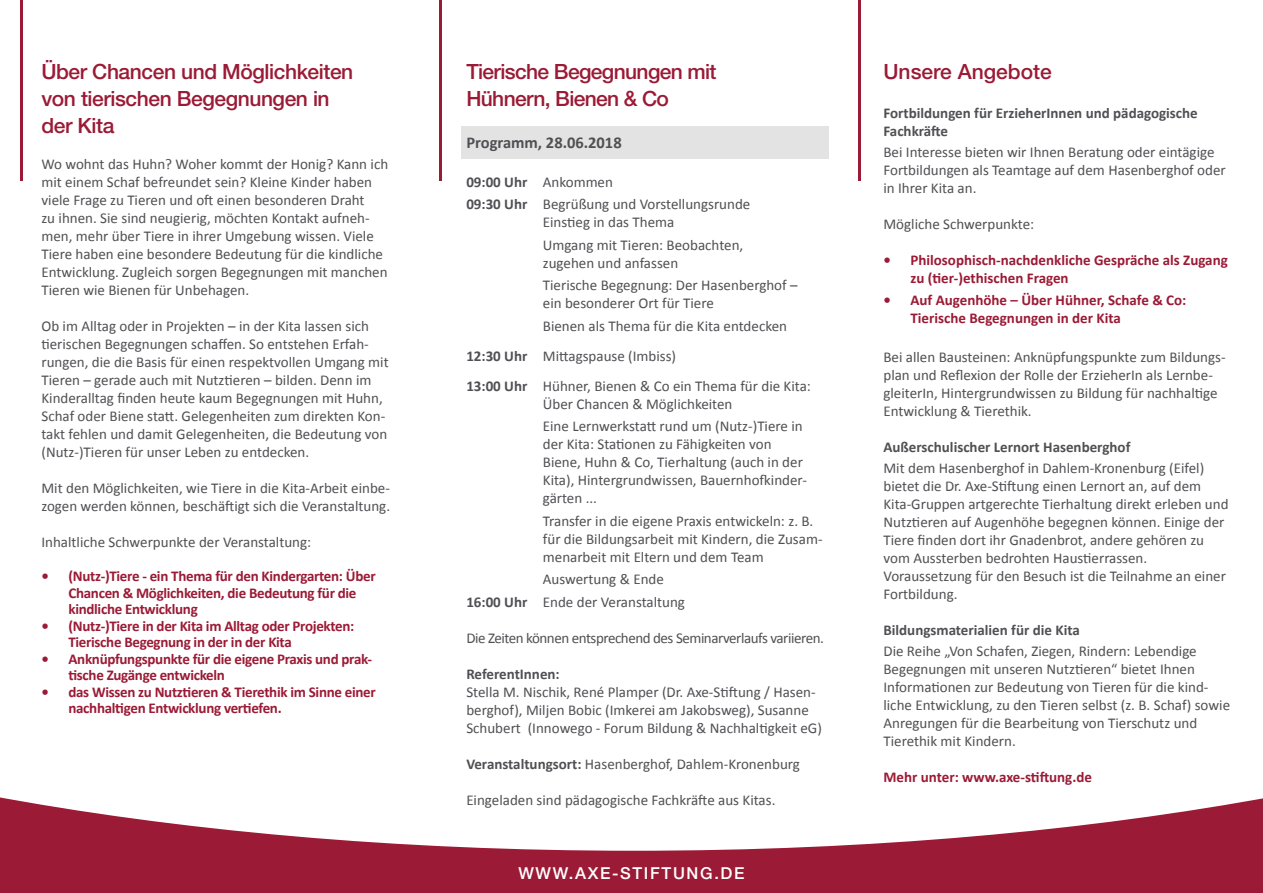
<style>
.page{position:relative;width:1263px;height:893px;background:#fff}
.page>*{position:absolute;margin:0;border:0;box-sizing:border-box;transform-origin:0 0}
.t1{font:500 21px/27px "Helvetica Neue LT Std";letter-spacing:-.02em;color:#9b1a35}
.t2{font:500 21px "Helvetica Neue LT Std";color:#9b1a35}
.t3{font:700 16.5px "Calibri";color:#504f53}
.t4{font:500 16.5px "Helvetica Neue LT Std";letter-spacing:.1em;color:#fff}
.t5{font:15px/18px "Calibri";color:#504f53}
.t6{font:700 15px/16.5px "Calibri";letter-spacing:-.02em;color:#9b1a35}
.t7{font:700 15px/18px "Calibri";color:#9b1a35}
.t8{font:700 15px/18px "Calibri";color:#504f53}
.t9{font:15px "Calibri";letter-spacing:-.03em;color:#504f53}
.s1{font-weight:700}
</style>
<div class="page">
<div style="left:461px;top:126px;width:367px;height:33px;background:#e3e3e3"></div>
<svg style="left:0;top:797px;width:1263px;height:96px;fill:#9b1a35"></svg>
<hr style="left:439px;top:0;width:2px;height:180px;background:#9b1a35">
<hr style="left:858px;top:0;width:2px;height:180px;background:#9b1a35">
<hr style="left:21px;top:0;width:2px;height:180px;background:#9b1a35">
<h1 class="t1" style="left:41px;top:58px;width:313px">Über Chancen und Möglichkeiten von tierischen Begegnungen in der Kita</h1>
<p class="t5" style="left:41px;top:154px;width:348px">Wo wohnt das Huhn? Woher kommt der Honig? Kann ich mit einem Schaf befreundet sein? Kleine Kinder haben viele Frage zu Tieren und oft einen besonderen Draht<br>zu ihnen. Sie sind neugierig, möchten Kontakt aufneh&shy;men, mehr über Tiere in ihrer Umgebung wissen. Viele Tiere haben eine besondere Bedeutung für die kindliche Entwicklung. Zugleich sorgen Begegnungen mit manchen Tieren wie Bienen für Unbehagen.</p>
<p class="t5" style="left:41px;top:316px;width:349px">Ob im Alltag oder in Projekten – in der Kita lassen sich tierischen Begegnungen schaffen. So entstehen Erfah&shy;rungen, die die Basis für einen respektvollen Umgang mit Tieren – gerade auch mit Nutztieren – bilden. Denn im Kinderalltag finden heute kaum Begegnungen mit Huhn, Schaf oder Biene statt. Gelegenheiten zum direkten Kon&shy;takt fehlen und damit Gelegenheiten, die Bedeutung von (Nutz-)Tieren für unser Leben zu entdecken.</p>
<p class="t5" style="left:41px;top:478px;width:350px">Mit den Möglichkeiten, wie Tiere in die Kita-Arbeit einbe&shy;zogen werden können, beschäftigt sich die Veranstaltung.</p>
<p class="t5" style="left:41px;top:532px;width:271px">Inhaltliche Schwerpunkte der Veranstaltung:</p>
<p class="t6" style="left:68px;top:568px;width:309px;text-indent:-27px">• (Nutz-)Tiere - ein Thema für den Kindergarten: Über<br>Chancen &amp; Möglichkeiten, die Bedeutung für die kindliche Entwicklung</p>
<p class="t6" style="left:68px;top:617px;width:287px;text-indent:-27px">• (Nutz-)Tiere in der Kita im Alltag oder Projekten:<br>Tierische Begegnung in der in der Kita</p>
<p class="t6" style="left:68px;top:650px;width:305px;text-indent:-27px">• Anknüpfungspunkte für die eigene Praxis und prak&shy;tische Zugänge entwickeln</p>
<p class="t6" style="left:68px;top:683px;width:309px;text-indent:-27px">• das Wissen zu Nutztieren &amp; Tierethik im Sinne einer nachhaltigen Entwicklung vertiefen.</p>
<h1 class="t1" style="left:466px;top:58px;width:252px">Tierische Begegnungen mit<br>Hühnern, Bienen &amp; Co</h1>
<p class="t3" style="left:466px;top:131px;width:157px">Programm, 28.06.2018</p>
<p class="t5" style="left:466px;top:170px;width:286px;line-height:22.5px"><span class="s1">09:00 Uhr</span> Ankommen<br><span class="s1">09:30 Uhr</span> Begrüßung und Vorstellungsrunde</p>
<p class="t5" style="left:543px;top:211px;width:202px;line-height:22.5px">Einstieg in das Thema<br>Umgang mit Tieren: Beobachten,</p>
<p class="t5" style="left:543px;top:251px;width:256px;line-height:22.5px">zugehen und anfassen<br>Tierische Begegnung: Der Hasenberghof –</p>
<p class="t5" style="left:543px;top:292px;width:246px;line-height:22.5px">ein besonderer Ort für Tiere<br>Bienen als Thema für die Kita entdecken</p>
<p class="t5" style="left:466px;top:340px;width:346px;line-height:30px"><span class="s1">12:30 Uhr</span> Mittagspause (Imbiss)<br><span class="s1">13:00 Uhr</span> Hühner, Bienen &amp; Co ein Thema für die Kita:</p>
<p class="t5" style="left:543px;top:392px;width:261px;line-height:22.5px">Über Chancen &amp; Möglichkeiten<br>Eine Lernwerkstatt rund um (Nutz-)Tiere in</p>
<p class="t5" style="left:543px;top:435px;width:266px">der Kita: Stationen zu Fähigkeiten von Biene, Huhn &amp; Co, Tierhaltung (auch in der Kita), Hintergrundwissen, Bauernhofkinder&shy;gärten ...</p>
<p class="t5" style="left:543px;top:511px;width:281px">Transfer in die eigene Praxis entwickeln: z. B. für die Bildungsarbeit mit Kindern, die Zusam&shy;menarbeit mit Eltern und dem Team</p>
<p class="t5" style="left:466px;top:568px;width:220px;line-height:22.5px;text-indent:77px">Auswertung &amp; Ende<br><span class="s1">16:00 Uhr</span> Ende der Veranstaltung</p>
<p class="t9" style="left:466px;top:627px;width:359px">Die Zeiten können entsprechend des Seminarverlaufs variieren.</p>
<p class="t8" style="left:466px;top:664px;width:95px">ReferentInnen:</p>
<p class="t5" style="left:466px;top:682px;width:357px">Stella M. Nischik, René Plamper (Dr. Axe-Stiftung / Hasen&shy;berghof), Miljen Bobic (Imkerei am Jakobsweg), Susanne<br>Schubert (Innowego - Forum Bildung &amp; Nachhaltigkeit eG)</p>
<p class="t5" style="left:466px;top:754px;width:335px"><span class="s1">Veranstaltungsort:</span> Hasenberghof, Dahlem-Kronenburg</p>
<p class="t5" style="left:466px;top:790px;width:311px">Eingeladen sind pädagogische Fachkräfte aus Kitas.</p>
<p class="t4" style="left:518px;top:863px;width:228px">WWW.AXE-STIFTUNG.DE</p>
<h1 class="t2" style="left:883px;top:59px;width:170px">Unsere Angebote</h1>
<p class="t8" style="left:883px;top:103px;width:316px">Fortbildungen für ErzieherInnen und pädagogische<br>Fachkräfte</p>
<p class="t5" style="left:883px;top:142px;width:344px">Bei Interesse bieten wir Ihnen Beratung oder eintägige<br>Fortbildungen als Teamtage auf dem Hasenberghof oder in Ihrer Kita an.</p>
<p class="t5" style="left:883px;top:214px;width:152px">Mögliche Schwerpunkte:</p>
<p class="t7" style="left:910px;top:250px;width:319px;text-indent:-27px">• Philosophisch-nachdenkliche Gespräche als Zugang zu (tier-)ethischen Fragen</p>
<p class="t7" style="left:910px;top:291px;width:277px;text-indent:-27px">• Auf Augenhöhe – Über Hühner, Schafe &amp; Co:<br>Tierische Begegnungen in der Kita</p>
<p class="t5" style="left:883px;top:348px;width:344px">Bei allen Bausteinen: Anknüpfungspunkte zum Bildungs&shy;plan und Reflexion der Rolle der ErzieherIn als Lernbe&shy;gleiterIn, Hintergrundwissen zu Bildung für nachhaltige Entwicklung &amp; Tierethik.</p>
<p class="t8" style="left:883px;top:438px;width:248px">Außerschulischer Lernort Hasenberghof</p>
<p class="t5" style="left:883px;top:459px;width:347px">Mit dem Hasenberghof in Dahlem-Kronenburg (Eifel) bietet die Dr. Axe-Stiftung einen Lernort an, auf dem Kita-Gruppen artgerechte Tierhaltung direkt erleben und Nutztieren auf Augenhöhe begegnen können. Einige der Tiere finden dort ihr Gnadenbrot, andere gehören zu vom Aussterben bedrohten Haustierrassen.<br>Voraussetzung für den Besuch ist die Teilnahme an einer Fortbildung.</p>
<p class="t8" style="left:883px;top:621px;width:198px">Bildungsmaterialien für die Kita</p>
<p class="t5" style="left:883px;top:642px;width:348px">Die Reihe „Von Schafen, Ziegen, Rindern: Lebendige Begegnungen mit unseren Nutztieren“ bietet Ihnen Informationen zur Bedeutung von Tieren für die kind&shy;liche Entwicklung, zu den Tieren selbst (z. B. Schaf) sowie Anregungen für die Bearbeitung von Tierschutz und Tierethik mit Kindern.</p>
<p class="t7" style="left:883px;top:768px;width:210px">Mehr unter: www.axe-stiftung.de</p>
</div>
